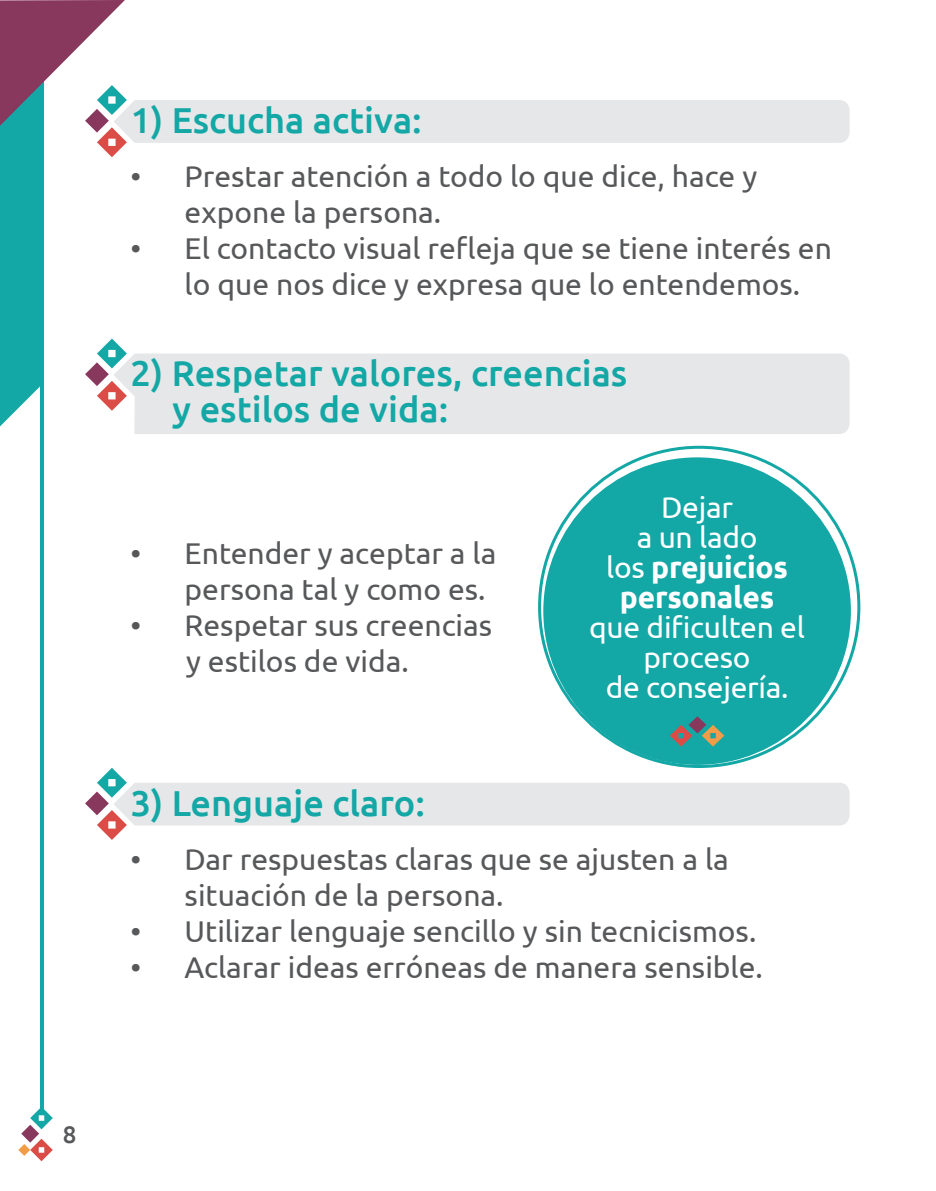
<style>
.page{position:relative;width:936px;height:1191px;background:#fff}
.page>*{position:absolute;margin:0;border:0;box-sizing:border-box;transform-origin:0 0}
.t1{font:500 36px "Ubuntu";color:#13a7a5}
.t2{font:30px/36px "Ubuntu";color:#57585a}
.t3{font:30px/30px "Ubuntu";letter-spacing:-.01em;color:#fff;text-align:center}
.t4{font:700 30px "Ubuntu";letter-spacing:-.01em;color:#fff}
.t5{font:500 24px "Ubuntu";color:#57585a}
.s1{font-weight:400}
</style>
<div class="page">
<svg style="left:18px;top:1106px;width:35px;height:55px"></svg>
<hr style="left:40px;top:64px;width:3px;height:1045px;background:#13a7a5">
<svg style="left:85px;top:767px;width:764px;height:73px"></svg>
<svg style="left:0;top:0;width:849px;height:426px"></svg>
<div style="left:113px;top:353px;width:736px;height:81px;background:#e6e7e9"></div>
<div style="left:543px;top:457px;width:307px;height:308px;background:#13a7a5;border-radius:50%"></div>
<svg style="left:670px;top:716px;width:54px;height:30px"></svg>
<p class="t1" style="left:131px;top:97px;width:293px">1) Escucha activa:</p>
<p class="t2" style="left:185px;top:157px;width:574px;text-indent:-54px">• Prestar atención a todo lo que dice, hace y expone la persona.</p>
<p class="t2" style="left:185px;top:229px;width:648px;text-indent:-54px">• El contacto visual refleja que se tiene interés en lo que nos dice y expresa que lo entendemos.</p>
<p class="t1" style="left:131px;top:350px;width:498px">2) Respetar valores, creencias</p>
<p class="t1" style="left:172px;top:386px;width:277px">y estilos de vida:</p>
<p class="t2" style="left:185px;top:534px;width:313px;text-indent:-54px">• Entender y aceptar a la persona tal y como es.</p>
<p class="t2" style="left:131px;top:606px;width:363px">• Respetar sus creencias</p>
<p class="t2" style="left:186px;top:642px;width:224px">y estilos de vida.</p>
<p class="t1" style="left:131px;top:780px;width:296px">3) Lenguaje claro:</p>
<p class="t3" style="left:661px;top:491px;width:73px">Dejar</p>
<p class="t3" style="left:636px;top:521px;width:122px">a un lado</p>
<p class="t4" style="left:606px;top:549px;width:183px"><span class="s1">los</span> prejuicios</p>
<p class="t4" style="left:620px;top:579px;width:156px">personales</p>
<p class="t3" style="left:589px;top:611px;width:217px">que dificulten el proceso</p>
<p class="t3" style="left:605px;top:671px;width:184px">de consejería.</p>
<p class="t2" style="left:185px;top:840px;width:545px;text-indent:-54px">• Dar respuestas claras que se ajusten a la situación de la persona.</p>
<p class="t2" style="left:131px;top:912px;width:627px">• Utilizar lenguaje sencillo y sin tecnicismos.</p>
<p class="t2" style="left:131px;top:948px;width:634px">• Aclarar ideas erróneas de manera sensible.</p>
<p class="t5" style="left:63px;top:1119px;width:15px">8</p>
</div>
